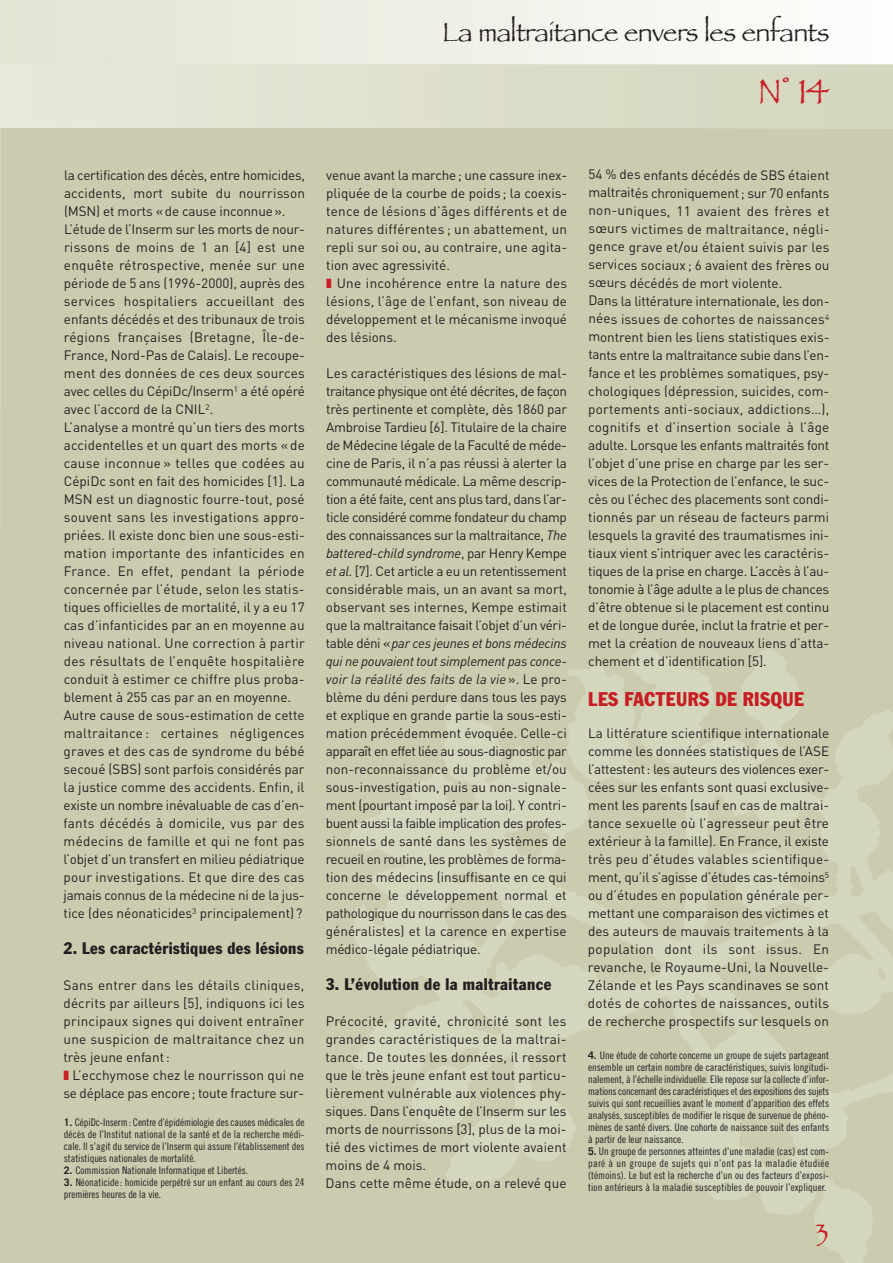
<style>
.page{position:relative;width:893px;height:1263px;background:#fff}
.page>*{position:absolute;margin:0;border:0;box-sizing:border-box;transform-origin:0 0}
.t1{font:36px "Papyrus";color:#c71d23}
.t2{font:27px "Papyrus";letter-spacing:-.02em;color:#231f20}
.t3{font:27px "Papyrus";color:#c71d23}
.t4{font:condensed 19.5px "Franklin Gothic Std";letter-spacing:.025em;color:#c71d23}
.t5{font:condensed 16.5px "Franklin Gothic Std";letter-spacing:.02em;color:#231f20}
.t6{font:13.5px/18px "DIN";color:#231f20;text-align:justify}
.t7{font:13.5px/18px "DIN";letter-spacing:-.02em;color:#231f20;text-align:right}
.t8{font:10.5px/12px "Trade Gothic LT Std Cn 18";letter-spacing:-.005em;color:#231f20;text-align:justify}
.s1{font-family:"Trade Gothic LT Std";font-weight:700}
.s2{font-style:italic}
</style>
<div class="page">
<div style="left:1px;top:128px;width:892px;height:1135px;background:#cbccaf"></div>
<img style="left:334px;top:634px;width:559px;height:629px">
<svg style="left:0;top:0;width:718px;height:63px"></svg>
<svg style="left:0;top:63px;width:893px;height:65px;background:#dedfcc"></svg>
<svg style="left:0;top:101px;width:1px;height:1162px"></svg>
<svg style="left:64px;top:1070px;width:5px;height:10px"></svg>
<svg style="left:327px;top:278px;width:4px;height:10px"></svg>
<h2 class="t2" style="left:442px;top:16px;width:389px">La maltraitance envers les enfants</h2>
<h1 class="t1" style="left:758px;top:70px;width:73px">N° 14</h1>
<p class="t6" style="left:64px;top:166px;width:243px;text-align:left">la certification des décès, entre homicides, accidents, mort subite du nourrisson (MSN) et morts «de cause inconnue».<br>L’étude de l’Inserm sur les morts de nour&shy;rissons de moins de 1 an [4] est une enquête rétrospective, menée sur une période de 5 ans (1996-2000), auprès des services hospitaliers accueillant des enfants décédés et des tribunaux de trois régions françaises (Bretagne, Île-de-France, Nord-Pas de Calais). Le recoupe&shy;ment des données de ces deux sources avec celles du CépiDc/Inserm<sup>1</sup> a été opéré avec l’accord de la CNIL<sup>2</sup>.<br>L’analyse a montré qu’un tiers des morts accidentelles et un quart des morts « de cause inconnue » telles que codées au CépiDc sont en fait des homicides [1]. La MSN est un diagnostic fourre-tout, posé souvent sans les investigations appro&shy;priées. Il existe donc bien une sous-esti&shy;mation importante des infanticides en France. En effet, pendant la période concernée par l’étude, selon les statis&shy;tiques officielles de mortalité, il y a eu 17 cas d’infanticides par an en moyenne au niveau national. Une correction à partir des résultats de l’enquête hospitalière conduit à estimer ce chiffre plus proba&shy;blement à 255 cas par an en moyenne.<br>Autre cause de sous-estimation de cette maltraitance : certaines négligences graves et des cas de syndrome du bébé secoué (SBS) sont parfois considérés par la justice comme des accidents. Enfin, il existe un nombre inévaluable de cas d’en&shy;fants décédés à domicile, vus par des médecins de famille et qui ne font pas l’objet d’un transfert en milieu pédiatrique pour investigations. Et que dire des cas jamais connus de la médecine ni de la jus&shy;tice (des néonaticides<sup>3</sup> principalement) ?</p>
<p class="t5" style="left:64px;top:942px;width:242px">2. Les caractéristiques des lésions</p>
<p class="t6" style="left:63px;top:976px;width:242px">Sans entrer dans les détails cliniques, décrits par ailleurs [5], indiquons ici les principaux signes qui doivent entraîner une suspicion de maltraitance chez un très jeune enfant:</p>
<p class="t7" style="left:63px;top:1066px;width:242px">L’ecchymose chez le nourrisson qui ne se déplace pas encore; toute fracture sur-</p>
<p class="t8" style="left:64px;top:1117px;width:242px"><span class="s1">1.</span> CépiDc-Inserm: Centre d’épidémiologie des causes médicales de décès de l’Institut national de la santé et de la recherche médi&shy;cale. Il s’agit du service de l’Inserm qui assure l’établissement des statistiques nationales de mortalité.</p>
<p class="t8" style="left:64px;top:1165px;width:186px"><span class="s1">2.</span> Commission Nationale Informatique et Libertés.</p>
<p class="t8" style="left:64px;top:1177px;width:242px"><span class="s1">3.</span> Néonaticide: homicide perpétré sur un enfant au cours des 24 premières heures de la vie.</p>
<p class="t6" style="left:326px;top:166px;width:243px">venue avant la marche; une cassure inex&shy;pliquée de la courbe de poids ; la coexis&shy;tence de lésions d’âges différents et de natures différentes ; un abattement, un repli sur soi ou, au contraire, une agita&shy;tion avec agressivité.</p>
<p class="t6" style="left:326px;top:274px;width:242px;text-indent:11px">Une incohérence entre la nature des lésions, l’âge de l’enfant, son niveau de développement et le mécanisme invoqué des lésions.</p>
<p class="t6" style="left:326px;top:364px;width:243px">Les caractéristiques des lésions de mal&shy;traitance physique ont été décrites, de façon très pertinente et complète, dès 1860 par Ambroise Tardieu [6]. Titulaire de la chaire de Médecine légale de la Faculté de méde&shy;cine de Paris, il n’a pas réussi à alerter la communauté médicale. La même descrip&shy;tion a été faite, cent ans plus tard, dans l’ar&shy;ticle considéré comme fondateur du champ des connaissances sur la maltraitance, <span class="s2">The battered-child syndrome</span>, par Henry Kempe <span class="s2">et al.</span> [7]. Cet article a eu un retentissement considérable mais, un an avant sa mort, observant ses internes, Kempe estimait que la maltraitance faisait l’objet d’un véri&shy;table déni «<span class="s2">par ces jeunes et bons médecins qui ne pouvaient tout simplement pas conce&shy;voir la réalité des faits de la vie</span> ». Le pro&shy;blème du déni perdure dans tous les pays et explique en grande partie la sous-esti&shy;mation précédemment évoquée. Celle-ci apparaît en effet liée au sous-diagnostic par non-reconnaissance du problème et/ou sous-investigation, puis au non-signale&shy;ment (pourtant imposé par la loi). Y contri&shy;buent aussi la faible implication des profes&shy;sionnels de santé dans les systèmes de recueil en routine, les problèmes de forma&shy;tion des médecins (insuffisante en ce qui concerne le développement normal et pathologique du nourrisson dans le cas des généralistes) et la carence en expertise médico-légale pédiatrique.</p>
<p class="t5" style="left:326px;top:978px;width:227px">3. L’évolution de la maltraitance</p>
<p class="t6" style="left:326px;top:1012px;width:243px;text-align:left">Précocité, gravité, chronicité sont les grandes caractéristiques de la maltrai&shy;tance. De toutes les données, il ressort que le très jeune enfant est tout particu&shy;lièrement vulnérable aux violences phy&shy;siques. Dans l’enquête de l’Inserm sur les morts de nourrissons [3], plus de la moi&shy;tié des victimes de mort violente avaient moins de 4 mois.<br>Dans cette même étude, on a relevé que</p>
<p class="t6" style="left:588px;top:166px;width:243px;text-align:left">54 % des enfants décédés de SBS étaient maltraités chroniquement; sur 70 enfants non-uniques, 11 avaient des frères et sœurs victimes de maltraitance, négli&shy;gence grave et/ou étaient suivis par les services sociaux ; 6 avaient des frères ou sœurs décédés de mort violente.<br>Dans la littérature internationale, les don&shy;nées issues de cohortes de naissances<sup>4 </sup>montrent bien les liens statistiques exis&shy;tants entre la maltraitance subie dans l’en&shy;fance et les problèmes somatiques, psy&shy;chologiques (dépression, suicides, com&shy;portements anti-sociaux, addictions…), cognitifs et d’insertion sociale à l’âge adulte. Lorsque les enfants maltraités font l’objet d’une prise en charge par les ser&shy;vices de la Protection de l’enfance, le suc&shy;cès ou l’échec des placements sont condi&shy;tionnés par un réseau de facteurs parmi lesquels la gravité des traumatismes ini&shy;tiaux vient s’intriquer avec les caractéris&shy;tiques de la prise en charge. L’accès à l’au&shy;tonomie à l’âge adulte a le plus de chances d’être obtenue si le placement est continu et de longue durée, inclut la fratrie et per&shy;met la création de nouveaux liens d’atta&shy;chement et d’identification [5].</p>
<h3 class="t4" style="left:588px;top:692px;width:217px">LES FACTEURS DE RISQUE</h3>
<p class="t6" style="left:588px;top:724px;width:243px">La littérature scientifique internationale comme les données statistiques de l’ASE l’attestent: les auteurs des violences exer&shy;cées sur les enfants sont quasi exclusive&shy;ment les parents (sauf en cas de maltrai&shy;tance sexuelle où l’agresseur peut être extérieur à la famille). En France, il existe très peu d’études valables scientifique&shy;ment, qu’il s’agisse d’études cas-témoins<sup>5 </sup>ou d’études en population générale per&shy;mettant une comparaison des victimes et des auteurs de mauvais traitements à la population dont ils sont issus. En revanche, le Royaume-Uni, la Nouvelle-Zélande et les Pays scandinaves se sont dotés de cohortes de naissances, outils de recherche prospectifs sur lesquels on</p>
<p class="t8" style="left:588px;top:1050px;width:243px"><span class="s1">4.</span> Une étude de cohorte concerne un groupe de sujets partageant ensemble un certain nombre de caractéristiques, suivis longitudi&shy;nalement, à l’échelle individuelle. Elle repose sur la collecte d’infor&shy;mations concernant des caractéristiques et des expositions des sujets suivis qui sont recueillies avant le moment d’apparition des effets analysés, susceptibles de modifier le risque de survenue de phéno&shy;mènes de santé divers. Une cohorte de naissance suit des enfants à partir de leur naissance.</p>
<p class="t8" style="left:588px;top:1146px;width:243px"><span class="s1">5.</span> Un groupe de personnes atteintes d’une maladie (cas) est com&shy;paré à un groupe de sujets qui n’ont pas la maladie étudiée (témoins). Le but est la recherche d’un ou des facteurs d’exposi&shy;tion antérieurs à la maladie susceptibles de pouvoir l’expliquer.</p>
<h2 class="t3" style="left:816px;top:1217px;width:14px">3</h2>
</div>
